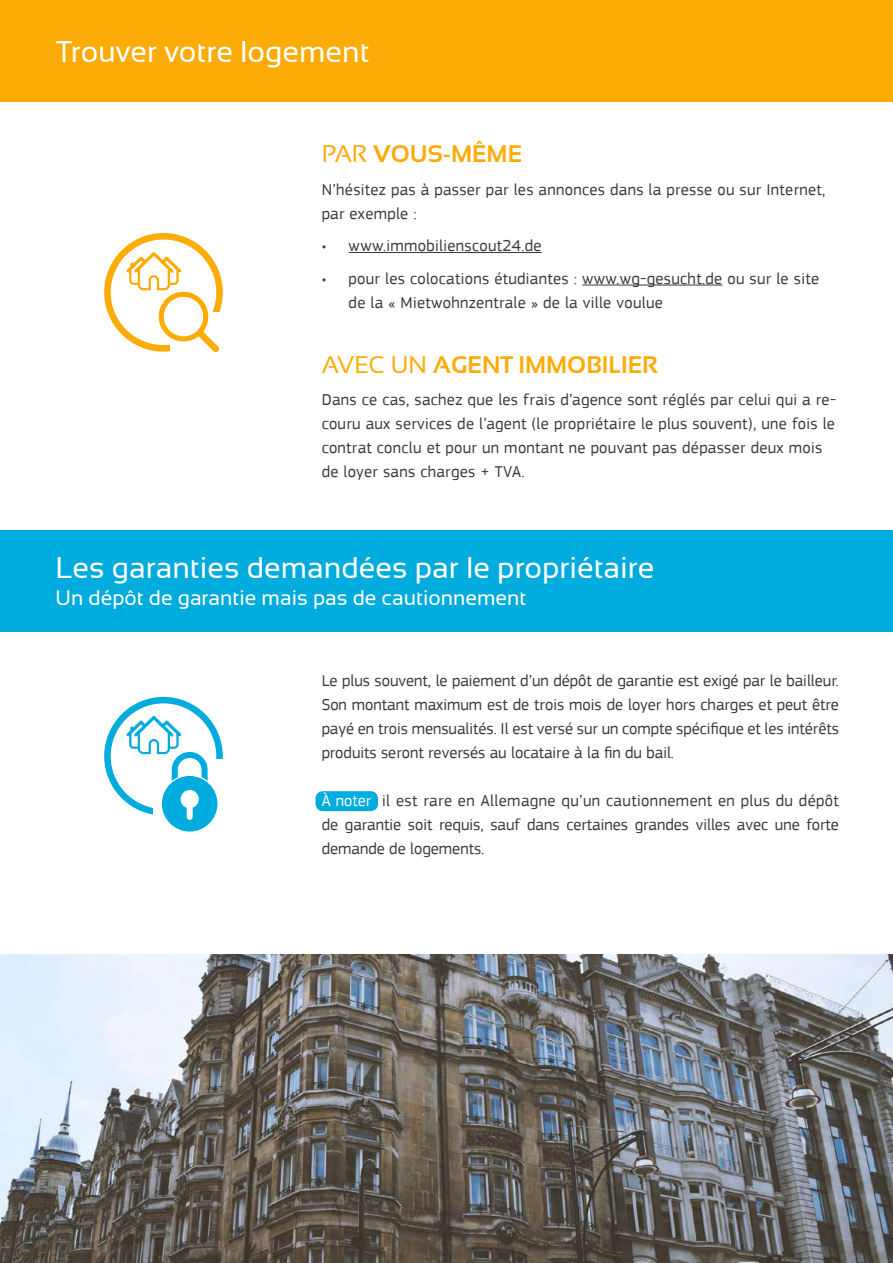
<style>
.page{position:relative;width:893px;height:1263px;background:#fff}
.page>*{position:absolute;margin:0;border:0;box-sizing:border-box;transform-origin:0 0}
.t1{font:30px "Sansation";color:#fff}
.t2{font:700 24px "Sansation";color:#fdab06}
.t3{font:21px "Sansation";color:#fff}
.t4{font:16.5px/24px "PF Square Sans Pro";letter-spacing:.02em;color:#393939}
.s1{font-weight:400}
.s2{color:#fff}
</style>
<div class="page">
<div style="left:0;top:0;width:893px;height:102px;background:#fdab06"></div>
<div style="left:0;top:530px;width:893px;height:101px;background:#00acdd"></div>
<hr style="left:349px;top:252px;width:193px;height:1px;background:#393939">
<hr style="left:582px;top:285px;width:141px;height:1px;background:#393939">
<div style="left:315px;top:791px;width:63px;height:20px;background:#00acdd;border-radius:7px"></div>
<svg style="left:104px;top:697px;width:119px;height:134px"></svg>
<svg style="left:104px;top:233px;width:119px;height:119px"></svg>
<img style="left:0;top:955px;width:893px;height:308px">
<h1 class="t1" style="left:56px;top:35px;width:316px">Trouver votre logement</h1>
<h2 class="t2" style="left:322px;top:140px;width:202px"><span class="s1">PAR</span> VOUS-MÊME</h2>
<p class="t4" style="left:322px;top:177px;width:505px">N’hésitez pas à passer par les annonces dans la presse ou sur Internet, par exemple :</p>
<p class="t4" style="left:322px;top:234px;width:222px">• www.immobilienscout24.de</p>
<p class="t4" style="left:349px;top:266px;width:472px;text-indent:-27px">• pour les colocations étudiantes : www.wg-gesucht.de ou sur le site de la « Mietwohnzentrale » de la ville voulue</p>
<h2 class="t2" style="left:322px;top:351px;width:338px"><span class="s1">AVEC UN</span> AGENT IMMOBILIER</h2>
<p class="t4" style="left:322px;top:388px;width:516px">Dans ce cas, sachez que les frais d’agence sont réglés par celui qui a re&shy;couru aux services de l’agent (le propriétaire le plus souvent), une fois le contrat conclu et pour un montant ne pouvant pas dépasser deux mois de loyer sans charges + TVA.</p>
<h1 class="t1" style="left:56px;top:551px;width:600px">Les garanties demandées par le propriétaire</h1>
<p class="t3" style="left:56px;top:586px;width:472px">Un dépôt de garantie mais pas de cautionnement</p>
<p class="t4" style="left:322px;top:669px;width:519px;text-align:justify">Le plus souvent, le paiement d’un dépôt de garantie est exigé par le bailleur.<br>Son montant maximum est de trois mois de loyer hors charges et peut être payé en trois mensualités. Il est versé sur un compte spécifique et les intérêts produits seront reversés au locataire à la fin du bail.</p>
<p class="t4" style="left:322px;top:789px;width:519px;text-align:justify"><span class="s2">À noter</span> il est rare en Allemagne qu’un cautionnement en plus du dépôt de garantie soit requis, sauf dans certaines grandes villes avec une forte demande de logements.</p>
</div>
